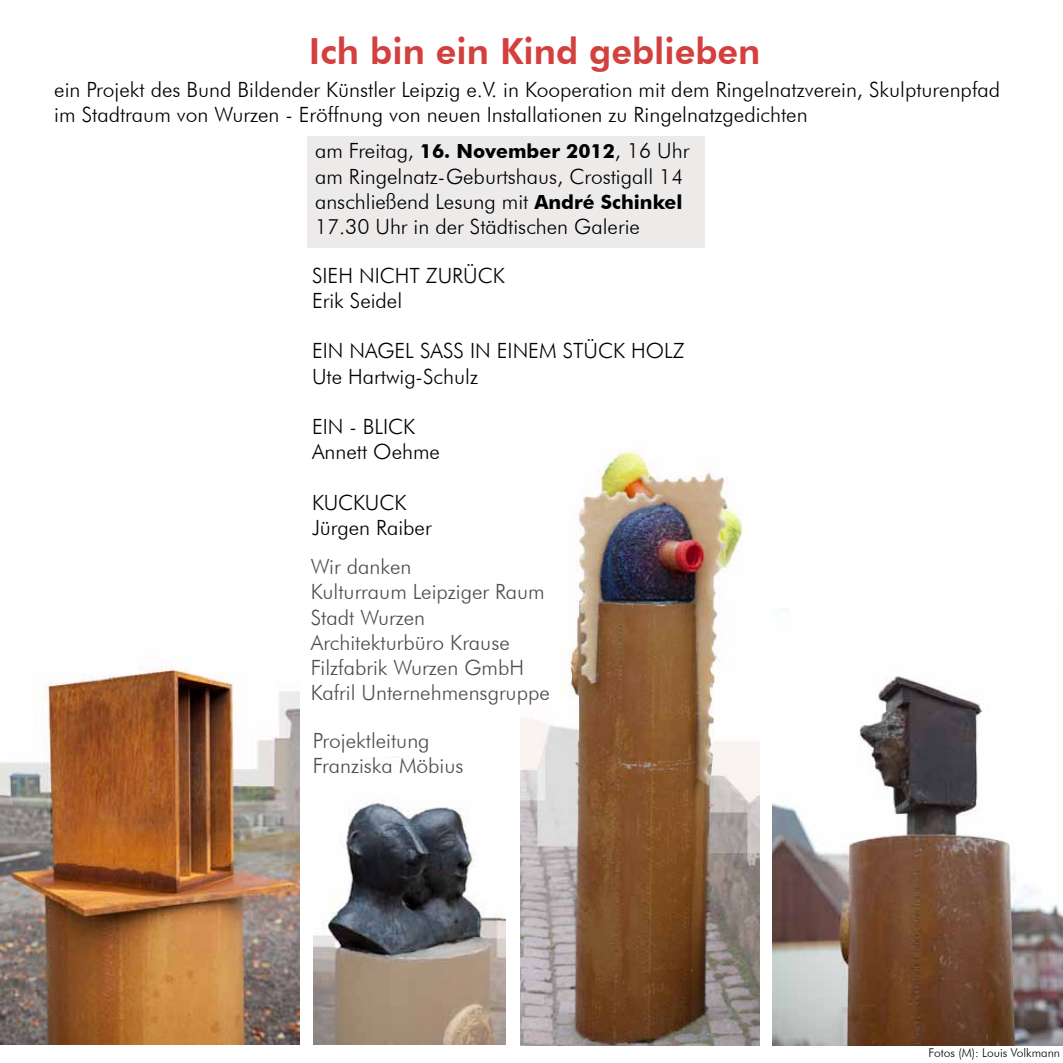
<style>
.page{position:relative;width:1063px;height:1063px;background:#fff}
.page>*{position:absolute;margin:0;border:0;box-sizing:border-box;transform-origin:0 0}
.t1{font:800 36px "Futura BT";color:#d3403e}
.t2{font:300 21px/25.2px "Futura BT";color:#000}
.t3{font:300 21px/25.2px "Futura BT";color:#4d4d4d}
.t4{font:300 12px "Futura BT";color:#000}
.s1{font-weight:700;font-size:19.5px}
</style>
<div class="page">
<div style="left:308px;top:137px;width:397px;height:111px;background:#edeaea"></div>
<img style="left:520px;top:450px;width:239px;height:595px">
<img style="left:773px;top:676px;width:290px;height:369px">
<img style="left:0;top:666px;width:300px;height:379px">
<img style="left:314px;top:756px;width:192px;height:289px">
<h1 class="t1" style="left:309px;top:29px;width:453px">Ich bin ein Kind geblieben</h1>
<p class="t2" style="left:54px;top:77px;width:947px">ein Projekt des Bund Bildender Künstler Leipzig e.V. in Kooperation mit dem Ringelnatzverein, Skulpturenpfad im Stadtraum von Wurzen - Eröffnung von neuen Installationen zu Ringelnatzgedichten</p>
<p class="t2" style="left:315px;top:138px;width:376px">am Freitag, <span class="s1">16. November 2012</span>, 16 Uhr am Ringelnatz-Geburtshaus, Crostigall 14 anschließend Lesung mit <span class="s1">André Schinkel </span>17.30 Uhr in der Städtischen Galerie</p>
<p class="t2" style="left:312px;top:263px;width:194px">SIEH NICHT ZURÜCK<br>Erik Seidel</p>
<p class="t2" style="left:312px;top:338px;width:374px">EIN NAGEL SASS IN EINEM STÜCK HOLZ<br>Ute Hartwig-Schulz</p>
<p class="t2" style="left:312px;top:414px;width:130px">EIN - BLICK<br>Annett Oehme</p>
<p class="t2" style="left:312px;top:489px;width:121px">KUCKUCK<br>Jürgen Raiber</p>
<p class="t3" style="left:311px;top:554px;width:241px">Wir danken<br>Kulturraum Leipziger Raum<br>Stadt Wurzen<br>Architekturbüro Krause<br>Filzfabrik Wurzen GmbH<br>Kafril Unternehmensgruppe</p>
<p class="t3" style="left:313px;top:727px;width:152px">Projektleitung<br>Franziska Möbius</p>
<p class="t4" style="left:928px;top:1046px;width:133px">Fotos (M): Louis Volkmann</p>
</div>
